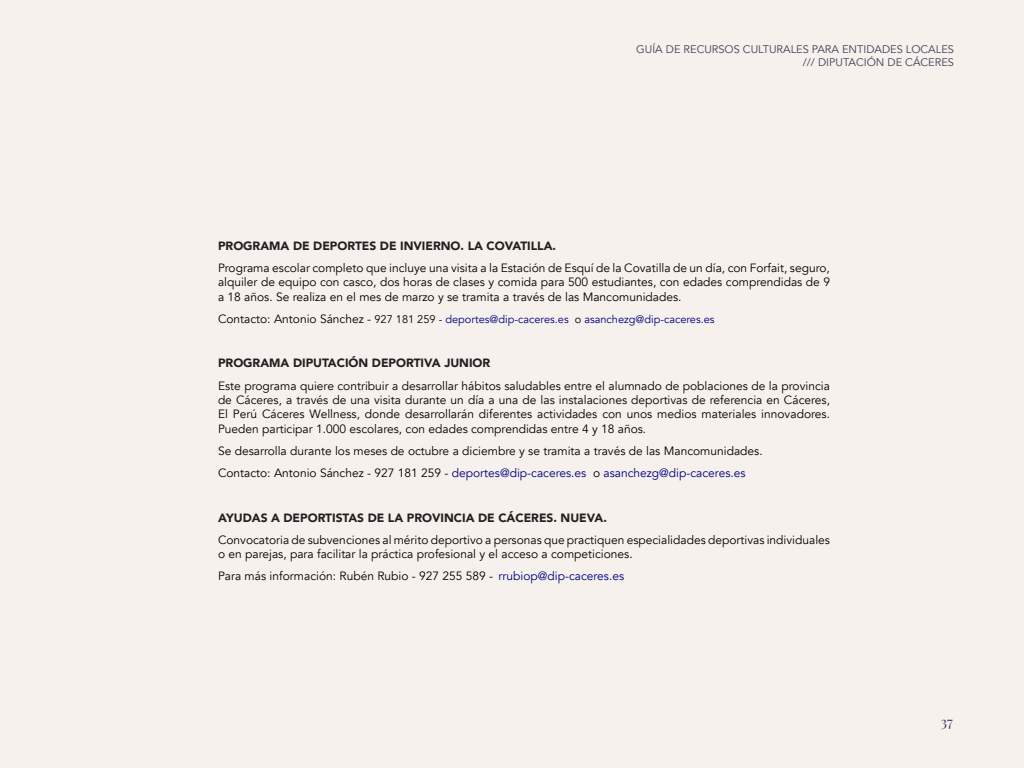
<style>
.page{position:relative;width:1024px;height:768px;background:#f6f1ec}
.page>*{position:absolute;margin:0;border:0;box-sizing:border-box;transform-origin:0 0}
.t1{font:14px "Playfair Display";color:#3c3e55}
.t2{font:12px/14.4px "Avenir";color:#000;text-align:justify}
.Contenido_de_lista{font:900 12px "Avenir";color:#231f20}
.t3{font:12px "Avenir";color:#000080}
.t4{font:11px "Avenir";color:#000080}
.t5{font:11px/13.2px "Avenir";color:#3c3e55;text-align:right}
.s1{font-size:12px;color:#000}
.s2{color:#000}
.s3{color:#000080}
</style>
<div class="page">
<p class="t5" style="left:636px;top:43px;width:319px">GUÍA DE RECURSOS CULTURALES PARA ENTIDADES LOCALES /// DIPUTACIÓN DE CÁCERES</p>
<p class="Contenido_de_lista" style="left:218px;top:235px;width:340px">PROGRAMA DE DEPORTES DE INVIERNO. LA COVATILLA.</p>
<p class="t2" style="left:218px;top:261px;width:614px">Programa escolar completo que incluye una visita a la Estación de Esquí de la Covatilla de un día, con Forfait, seguro, alquiler de equipo con casco, dos horas de clases y comida para 500 estudiantes, con edades comprendidas de 9 a 18 años. Se realiza en el mes de marzo y se tramita a través de las Mancomunidades.</p>
<p class="t4" style="left:218px;top:313px;width:498px"><span class="s1">Contacto: Antonio Sánchez -</span> <span class="s2">927 181 259 -</span> deportes@dip-caceres.es <span class="s2">o</span> asanchezg@dip-caceres.es</p>
<p class="Contenido_de_lista" style="left:218px;top:353px;width:274px">PROGRAMA DIPUTACIÓN DEPORTIVA JUNIOR</p>
<p class="t2" style="left:218px;top:378px;width:614px">Este programa quiere contribuir a desarrollar hábitos saludables entre el alumnado de poblaciones de la provincia de Cáceres, a través de una visita durante un día a una de las instalaciones deportivas de referencia en Cáceres, El Perú Cáceres Wellness, donde desarrollarán diferentes actividades con unos medios materiales innovadores.<br>Pueden participar 1.000 escolares, con edades comprendidas entre 4 y 18 años.</p>
<p class="t2" style="left:218px;top:444px;width:546px">Se desarrolla durante los meses de octubre a diciembre y se tramita a través de las Mancomunidades.</p>
<p class="t3" style="left:218px;top:466px;width:529px"><span class="s2">Contacto: Antonio Sánchez - 927 181 259 -</span> deportes@dip-caceres.es <span class="s2">o</span> asanchezg@dip-caceres.es</p>
<p class="Contenido_de_lista" style="left:218px;top:507px;width:391px">AYUDAS A DEPORTISTAS DE LA PROVINCIA DE CÁCERES. NUEVA.</p>
<p class="t2" style="left:218px;top:533px;width:614px">Convocatoria de subvenciones al mérito deportivo a personas que practiquen especialidades deportivas individuales o en parejas, para facilitar la práctica profesional y el acceso a competiciones.</p>
<p class="t2" style="left:218px;top:569px;width:408px">Para más información: Rubén Rubio - 927 255 589 - <span class="s3">rrubiop@dip-caceres.es</span></p>
<p class="t1" style="left:941px;top:711px;width:13px">37</p>
</div>
